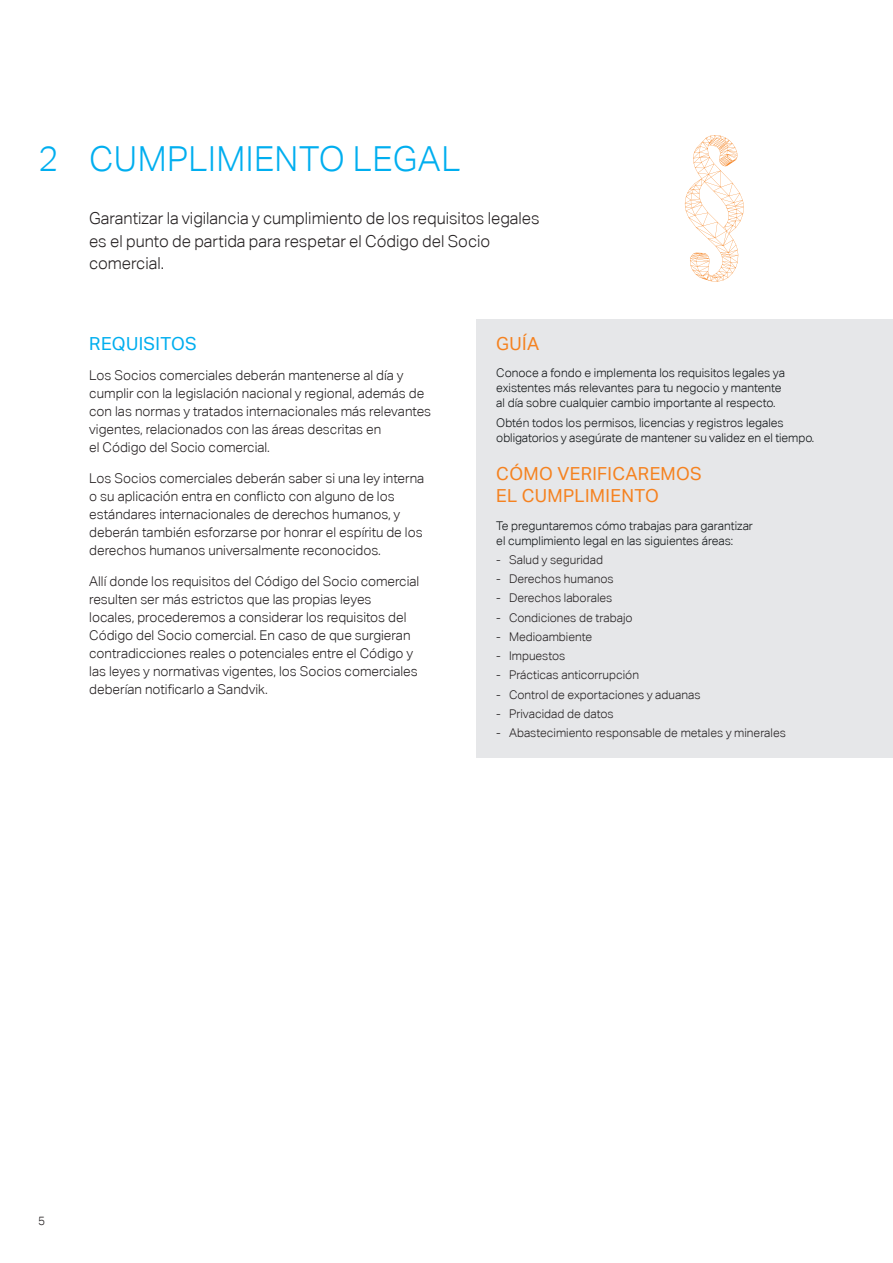
<style>
.page{position:relative;width:893px;height:1263px;background:#fff}
.page>*{position:absolute;margin:0;border:0;box-sizing:border-box;transform-origin:0 0}
._01_Rubrik{font:300 34.5px "Aktiv Grotesk";letter-spacing:.015em;color:#00aeef}
.Veify{font:18px/21.6px "Aktiv Grotesk";letter-spacing:.02em;color:#f58220}
.Requirments{font:18px "Aktiv Grotesk";letter-spacing:.02em;color:#00aeef}
.Guide{font:18px "Aktiv Grotesk";color:#f58220}
._02_Ingress{font:300 16.5px/22.5px "Aktiv Grotesk";color:#231f20}
._04_Brödtext{font:300 13.5px/18px "Aktiv Grotesk";color:#231f20}
._05A_Grå_ruta___fråg{font:300 12px/15px "Aktiv Grotesk";color:#0e1214}
.t1{font:300 12px "Aktiv Grotesk";color:#231f20}
</style>
<div class="page">
<div style="left:476px;top:320px;width:417px;height:438px;background:#e6e7e9"></div>
<svg style="left:685px;top:135px;width:59px;height:147px"></svg>
<p class="_01_Rubrik" style="left:38px;top:139px;width:424px">2 CUMPLIMIENTO LEGAL</p>
<p class="_02_Ingress" style="left:89px;top:207px;width:452px">Garantizar la vigilancia y cumplimiento de los requisitos legales es el punto de partida para respetar el Código del Socio comercial.</p>
<p class="Requirments" style="left:89px;top:333px;width:109px">REQUISITOS</p>
<p class="_04_Brödtext" style="left:89px;top:367px;width:343px">Los Socios comerciales deberán mantenerse al día y cumplir con la legislación nacional y regional, además de con las normas y tratados internacionales más relevantes vigentes, relacionados con las áreas descritas en<br>el Código del Socio comercial.</p>
<p class="_04_Brödtext" style="left:89px;top:469px;width:336px">Los Socios comerciales deberán saber si una ley interna o su aplicación entra en conflicto con alguno de los estándares internacionales de derechos humanos, y deberán también esforzarse por honrar el espíritu de los derechos humanos universalmente reconocidos.</p>
<p class="_04_Brödtext" style="left:89px;top:572px;width:332px">Allí donde los requisitos del Código del Socio comercial resulten ser más estrictos que las propias leyes locales, procederemos a considerar los requisitos del Código del Socio comercial. En caso de que surgieran contradicciones reales o potenciales entre el Código y las leyes y normativas vigentes, los Socios comerciales deberían notificarlo a Sandvik.</p>
<p class="Guide" style="left:496px;top:333px;width:45px">GUÍA</p>
<p class="_05A_Grå_ruta___fråg" style="left:496px;top:366px;width:290px">Conoce a fondo e implementa los requisitos legales ya existentes más relevantes para tu negocio y mantente al día sobre cualquier cambio importante al respecto.</p>
<p class="_05A_Grå_ruta___fråg" style="left:496px;top:415px;width:319px">Obtén todos los permisos, licencias y registros legales obligatorios y asegúrate de mantener su validez en el tiempo.</p>
<p class="Veify" style="left:496px;top:463px;width:207px">CÓMO VERIFICAREMOS<br>EL CUMPLIMIENTO</p>
<p class="_05A_Grå_ruta___fråg" style="left:496px;top:518px;width:258px">Te preguntaremos cómo trabajas para garantizar el cumplimiento legal en las siguientes áreas:</p>
<p class="t1" style="left:496px;top:553px;width:108px">- Salud y seguridad</p>
<p class="t1" style="left:496px;top:572px;width:119px">- Derechos humanos</p>
<p class="t1" style="left:496px;top:591px;width:118px">- Derechos laborales</p>
<p class="t1" style="left:496px;top:610px;width:138px">- Condiciones de trabajo</p>
<p class="t1" style="left:496px;top:630px;width:97px">- Medioambiente</p>
<p class="t1" style="left:496px;top:649px;width:71px">- Impuestos</p>
<p class="t1" style="left:496px;top:668px;width:144px">- Prácticas anticorrupción</p>
<p class="t1" style="left:496px;top:687px;width:206px">- Control de exportaciones y aduanas</p>
<p class="t1" style="left:496px;top:707px;width:119px">- Privacidad de datos</p>
<p class="t1" style="left:496px;top:726px;width:291px">- Abastecimiento responsable de metales y minerales</p>
<p class="t1" style="left:38px;top:1213px;width:9px">5</p>
</div>
